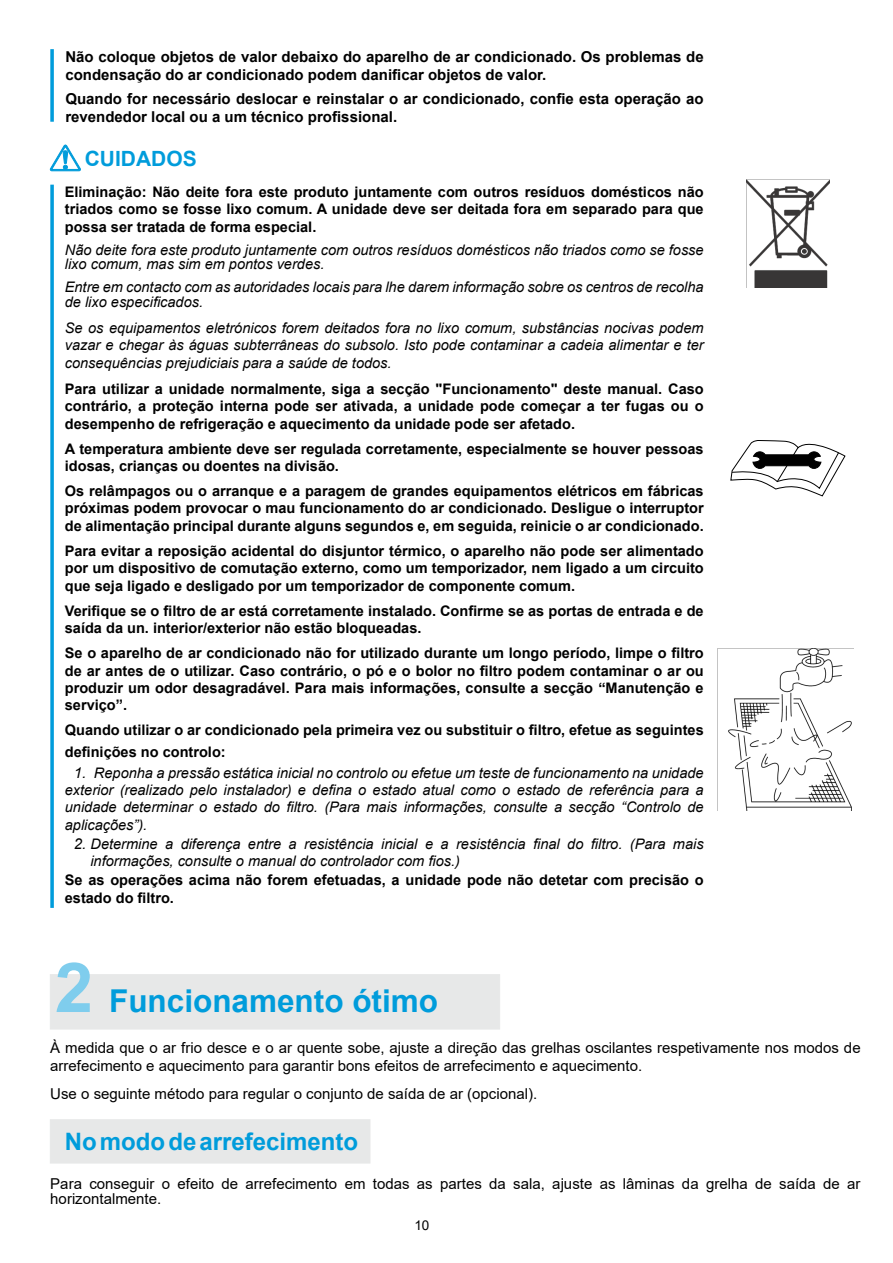
<style>
.page{position:relative;width:893px;height:1263px;background:#fff}
.page>*{position:absolute;margin:0;border:0;box-sizing:border-box;transform-origin:0 0}
.t1{font:700 31.5px "Arial";color:#009cdb}
.t2{font:700 24px "Arial";color:#009cdb}
.t3{font:700 21px "Arial";color:#009cdb}
.t4{font:15px/18px "Arial";color:#000}
.t5{font:700 15px/18px "Arial";color:#000}
.t6{font:700 14.55px/17.4px "Arial";color:#000;text-align:justify}
.t7{font:italic 14.55px/17.4px "Arial";color:#000}
.t8{font:13.5px "Arial";color:#000}
.s1{font-size:15px}
.s2{font-size:69px;color:#7fcded}
</style>
<div class="page">
<img style="left:747px;top:179px;width:82px;height:109px">
<img style="left:717px;top:648px;width:136px;height:162px">
<svg style="left:730px;top:440px;width:116px;height:57px"></svg>
<svg style="left:50px;top:49px;width:4px;height:73px"></svg>
<div style="left:50px;top:1120px;width:320px;height:43px;background:#e7e8e8"></div>
<svg style="left:50px;top:185px;width:4px;height:723px;background:#1ea7df"></svg>
<svg style="left:50px;top:145px;width:30px;height:26px"></svg>
<div style="left:50px;top:975px;width:450px;height:54px;background:#e7e8e8"></div>
<p class="t5" style="left:65px;top:48px;width:640px">Não coloque objetos de valor debaixo do aparelho de ar condicionado. Os problemas de condensação do ar condicionado podem danificar objetos de valor.</p>
<p class="t5" style="left:65px;top:91px;width:640px;line-height:17.2px">Quando for necessário deslocar e reinstalar o ar condicionado, confie esta operação ao revendedor local ou a um técnico profissional.</p>
<h3 class="t3" style="left:85px;top:144px;width:113px">CUIDADOS</h3>
<p class="t6" style="left:65px;top:183px;width:640px">Eliminação: Não deite fora este produto juntamente com outros resíduos domésticos não triados como se fosse lixo comum. A unidade deve ser deitada fora em separado para que possa ser tratada de forma especial.</p>
<p class="t7" style="left:65px;top:242px;width:640px;line-height:14.5px">Não deite fora este produto juntamente com outros resíduos domésticos não triados como se fosse lixo comum, mas sim em pontos verdes.</p>
<p class="t7" style="left:65px;top:280px;width:640px;line-height:14.5px">Entre em contacto com as autoridades locais para lhe darem informação sobre os centros de recolha de lixo especificados.</p>
<p class="t7" style="left:65px;top:319px;width:640px;text-align:justify">Se os equipamentos eletrónicos forem deitados fora no lixo comum, substâncias nocivas podem vazar e chegar às águas subterrâneas do subsolo. Isto pode contaminar a cadeia alimentar e ter consequências prejudiciais para a saúde de todos.</p>
<p class="t6" style="left:65px;top:380px;width:640px">Para utilizar a unidade normalmente, siga a secção "Funcionamento" deste manual. Caso contrário, a proteção interna pode ser ativada, a unidade pode começar a ter fugas ou o desempenho de refrigeração e aquecimento da unidade pode ser afetado.</p>
<p class="t6" style="left:65px;top:440px;width:640px">A temperatura ambiente deve ser regulada corretamente, especialmente se houver pessoas idosas, crianças ou doentes na divisão.</p>
<p class="t6" style="left:65px;top:482px;width:640px">Os relâmpagos ou o arranque e a paragem de grandes equipamentos elétricos em fábricas próximas podem provocar o mau funcionamento do ar condicionado. Desligue o interruptor de alimentação principal durante alguns segundos e, em seguida, reinicie o ar condicionado.</p>
<p class="t6" style="left:65px;top:542px;width:640px">Para evitar a reposição acidental do disjuntor térmico, o aparelho não pode ser alimentado por um dispositivo de comutação externo, como um temporizador, nem ligado a um circuito que seja ligado e desligado por um temporizador de componente comum.</p>
<p class="t6" style="left:65px;top:602px;width:640px">Verifique se o filtro de ar está corretamente instalado. Confirme se as portas de entrada e de saída da un. interior/exterior não estão bloqueadas.</p>
<p class="t6" style="left:65px;top:644px;width:640px">Se o aparelho de ar condicionado não for utilizado durante um longo período, limpe o filtro de ar antes de o utilizar. Caso contrário, o pó e o bolor no filtro podem contaminar o ar ou produzir um odor desagradável. Para mais informações, consulte a secção “Manutenção e serviço”.</p>
<p class="t6" style="left:65px;top:720px;width:640px;line-height:21.6px">Quando utilizar o ar condicionado pela primeira vez ou substituir o filtro, efetue as seguintes definições no controlo:</p>
<p class="t7" style="left:65px;top:764px;width:640px;text-align:justify;text-indent:9px"><span class="s1">1.</span> Reponha a pressão estática inicial no controlo ou efetue um teste de funcionamento na unidade exterior (realizado pelo instalador) e defina o estado atual como o estado de referência para a unidade determinar o estado do filtro. (Para mais informações, consulte a secção “Controlo de aplicações”).</p>
<p class="t7" style="left:90px;top:835px;width:615px;text-indent:-17px"><span class="s1">2.</span> Determine a diferença entre a resistência inicial e a resistência final do filtro. (Para mais informações, consulte o manual do controlador com fios.)</p>
<p class="t6" style="left:65px;top:872px;width:640px">Se as operações acima não forem efetuadas, a unidade pode não detetar com precisão o estado do filtro.</p>
<h1 class="t1" style="left:55px;top:978px;width:385px"><span class="s2">2</span> Funcionamento ótimo</h1>
<p class="t4" style="left:50px;top:1039px;width:812px">À medida que o ar frio desce e o ar quente sobe, ajuste a direção das grelhas oscilantes respetivamente nos modos de arrefecimento e aquecimento para garantir bons efeitos de arrefecimento e aquecimento.</p>
<p class="t4" style="left:50px;top:1085px;width:488px">Use o seguinte método para regular o conjunto de saída de ar (opcional).</p>
<h2 class="t2" style="left:65px;top:1124px;width:295px">No modo de arrefecimento</h2>
<p class="t4" style="left:50px;top:1176px;width:812px;line-height:15px">Para conseguir o efeito de arrefecimento em todas as partes da sala, ajuste as lâminas da grelha de saída de ar horizontalmente.</p>
<p class="t8" style="left:414px;top:1215px;width:17px">10</p>
</div>
